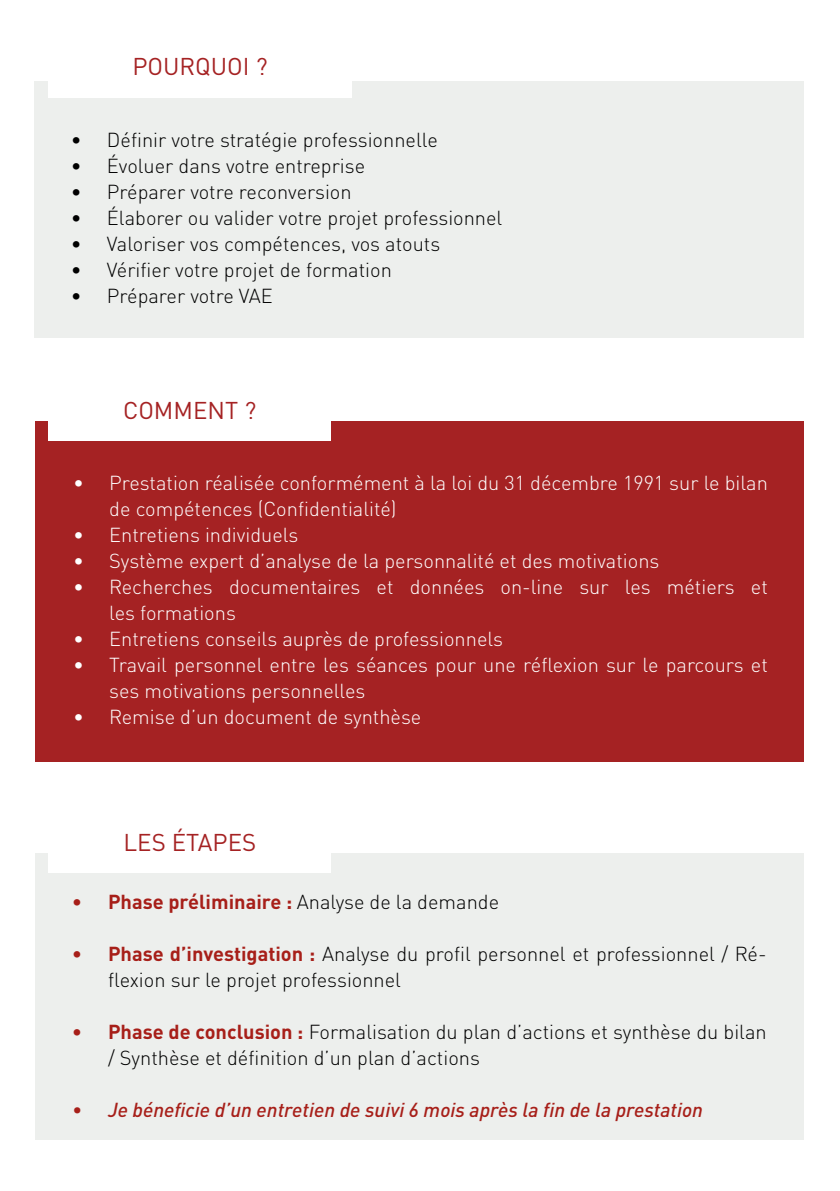
<style>
.page{position:relative;width:840px;height:1191px;background:#fff}
.page>*{position:absolute;margin:0;border:0;box-sizing:border-box;transform-origin:0 0}
.t1{font:24px "DIN Pro";color:#a52223}
.t2{font:300 20px/26px "DIN Pro";color:#000}
.t3{font:300 20px/26px "DIN Pro";color:#fff}
.t4{font:italic 500 20px "DIN Pro";color:#a71f19}
.t5{font:700 20px "DIN Pro";color:#a71f19}
.s1{font-weight:300;color:#000}
.s2{font-weight:700;color:#a71f19}
</style>
<div class="page">
<div style="left:34px;top:81px;width:769px;height:256px;background:#edefed"></div>
<div style="left:48px;top:34px;width:303px;height:64px;background:#fff"></div>
<div style="left:35px;top:421px;width:768px;height:341px;background:#a52223"></div>
<div style="left:48px;top:378px;width:283px;height:63px;background:#fff"></div>
<div style="left:35px;top:853px;width:768px;height:287px;background:#edefed"></div>
<div style="left:48px;top:810px;width:283px;height:62px;background:#fff"></div>
<p class="t1" style="left:132px;top:47px;width:136px">POURQUOI ?</p>
<p class="t2" style="left:71px;top:125px;width:368px">• Définir votre stratégie professionnelle</p>
<p class="t2" style="left:71px;top:151px;width:295px">• Évoluer dans votre entreprise</p>
<p class="t2" style="left:71px;top:177px;width:282px">• Préparer votre reconversion</p>
<p class="t2" style="left:71px;top:203px;width:432px">• Élaborer ou valider votre projet professionnel</p>
<p class="t2" style="left:71px;top:229px;width:370px">• Valoriser vos compétences, vos atouts</p>
<p class="t2" style="left:71px;top:255px;width:322px">• Vérifier votre projet de formation</p>
<p class="t2" style="left:71px;top:281px;width:203px">• Préparer votre VAE</p>
<p class="t1" style="left:123px;top:391px;width:134px">COMMENT ?</p>
<p class="t3" style="left:109px;top:468px;width:659px;text-indent:-36px">• Prestation réalisée conformément à la loi du 31 décembre 1991 sur le bilan de compétences (Confidentialité)</p>
<p class="t3" style="left:73px;top:520px;width:227px">• Entretiens individuels</p>
<p class="t3" style="left:73px;top:546px;width:587px">• Système expert d’analyse de la personnalité et des motivations</p>
<p class="t3" style="left:109px;top:572px;width:659px;text-indent:-36px">• Recherches documentaires et données on-line sur les métiers et les formations</p>
<p class="t3" style="left:73px;top:624px;width:431px">• Entretiens conseils auprès de professionnels</p>
<p class="t3" style="left:109px;top:650px;width:659px;text-indent:-36px">• Travail personnel entre les séances pour une réflexion sur le parcours et ses motivations personnelles</p>
<p class="t3" style="left:73px;top:702px;width:349px">• Remise d’un document de synthèse</p>
<p class="t1" style="left:123px;top:823px;width:134px">LES ÉTAPES</p>
<p class="t5" style="left:72px;top:884px;width:428px">• Phase préliminaire : <span class="s1">Analyse de la demande</span></p>
<p class="t2" style="left:108px;top:938px;width:659px;text-indent:-36px"><span class="s2">• Phase d’investigation :</span> Analyse du profil personnel et professionnel / Ré&shy;flexion sur le projet professionnel</p>
<p class="t2" style="left:108px;top:1016px;width:659px;text-indent:-36px"><span class="s2">• Phase de conclusion :</span> Formalisation du plan d’actions et synthèse du bilan / Synthèse et définition d’un plan d’actions</p>
<p class="t4" style="left:72px;top:1093px;width:632px">• Je béneficie d’un entretien de suivi 6 mois après la fin de la prestation</p>
</div>
